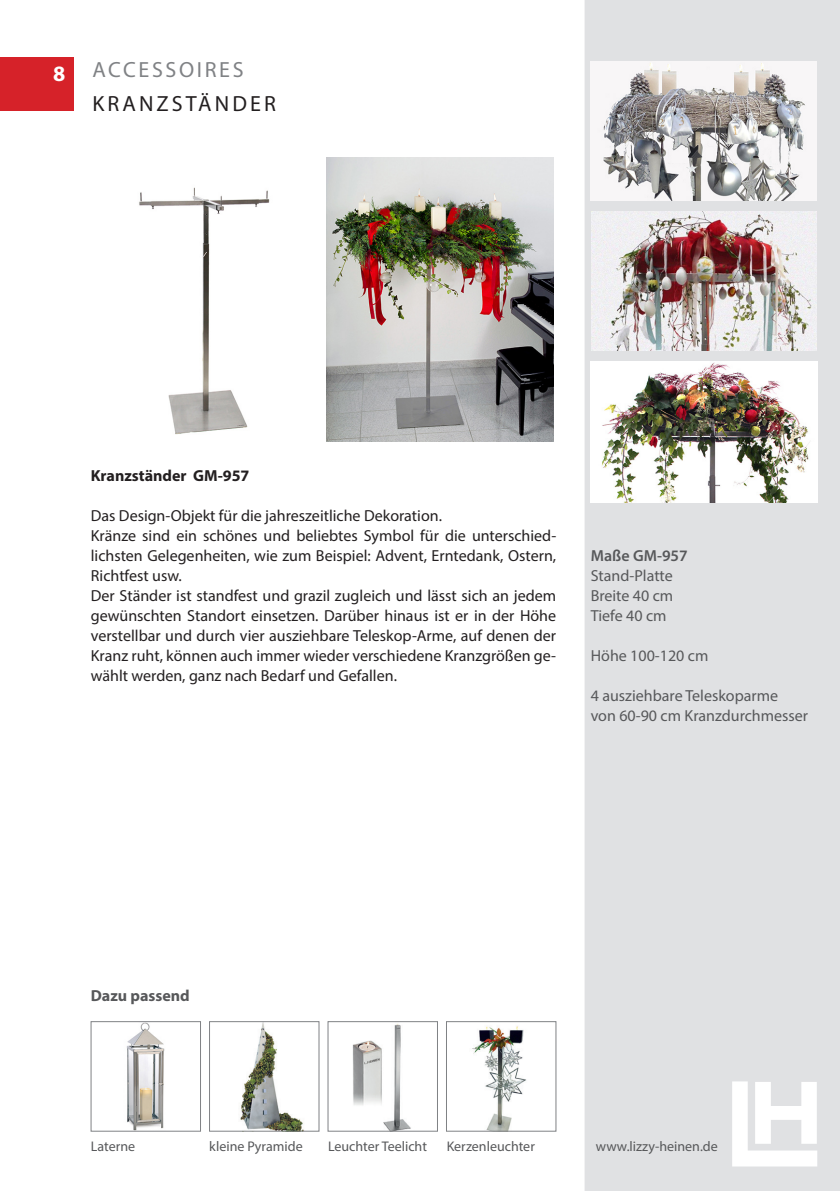
<style>
.page{position:relative;width:840px;height:1191px;background:#fff}
.page>*{position:absolute;margin:0;border:0;box-sizing:border-box;transform-origin:0 0}
.t1{font:22px "Myriad Pro";letter-spacing:.14em;color:#231f20}
.t2{font:22px "Myriad Pro";letter-spacing:.12em;color:#808285}
.t3{font:700 22px "Myriad Pro";color:#fff}
.t4{font:16px/20px "Myriad Pro";color:#231f20}
.t5{font:16px/20px "Myriad Pro";color:#57585a;text-align:justify}
.t6{font:700 16px "Myriad Pro";color:#231f20}
.t7{font:700 16px "Myriad Pro";color:#57585a}
.t8{font:600 16px "Myriad Pro";color:#57585a}
.t9{font:14px "Myriad Pro";color:#57585a}
</style>
<div class="page">
<div style="left:584px;top:0;width:255px;height:1191px;background:#e0e1e3"></div>
<svg style="left:731px;top:1081px;width:85px;height:85px"></svg>
<div style="left:0;top:57px;width:74px;height:53px;background:#d62229"></div>
<img style="left:472px;top:1026px;width:54px;height:103px">
<div style="left:446px;top:1021px;width:110px;height:110px;border:1px solid #808285"></div>
<img style="left:352px;top:1023px;width:59px;height:106px">
<div style="left:327px;top:1021px;width:110px;height:110px;border:1px solid #808285"></div>
<img style="left:240px;top:1023px;width:63px;height:106px">
<div style="left:209px;top:1021px;width:110px;height:110px;border:1px solid #808285"></div>
<img style="left:126px;top:1023px;width:39px;height:106px">
<div style="left:91px;top:1021px;width:110px;height:110px;border:1px solid #808285"></div>
<img style="left:590px;top:62px;width:226px;height:139px">
<img style="left:591px;top:212px;width:225px;height:139px">
<img style="left:590px;top:361px;width:227px;height:142px">
<img style="left:139px;top:187px;width:131px;height:248px">
<img style="left:327px;top:158px;width:226px;height:283px">
<h1 class="t3" style="left:53px;top:59px;width:14px">8</h1>
<h1 class="t2" style="left:92px;top:56px;width:153px">ACCESSOIRES</h1>
<h1 class="t1" style="left:92px;top:90px;width:185px">KRANZSTÄNDER</h1>
<p class="t6" style="left:91px;top:465px;width:160px">Kranzständer GM-957</p>
<p class="t4" style="left:91px;top:505px;width:466px">Das Design-Objekt für die jahreszeitliche Dekoration.<br>Kränze sind ein schönes und beliebtes Symbol für die unterschied&shy;lichsten Gelegenheiten, wie zum Beispiel: Advent, Erntedank, Ostern, Richtfest usw.<br>Der Ständer ist standfest und grazil zugleich und lässt sich an jedem gewünschten Standort einsetzen. Darüber hinaus ist er in der Höhe verstellbar und durch vier ausziehbare Teleskop‑Arme, auf denen der Kranz ruht, können auch immer wieder verschiedene Kranzgrößen ge&shy;wählt werden, ganz nach Bedarf und Gefallen.</p>
<p class="t8" style="left:590px;top:545px;width:98px">Maße GM-957</p>
<p class="t5" style="left:590px;top:565px;width:84px">Stand-Platte Breite 40 cm Tiefe 40 cm</p>
<p class="t5" style="left:590px;top:645px;width:119px">Höhe 100-120 cm</p>
<p class="t5" style="left:590px;top:685px;width:219px">4 ausziehbare Teleskoparme<br>von 60-90 cm Kranzdurchmesser</p>
<p class="t7" style="left:91px;top:985px;width:100px">Dazu passend</p>
<p class="t9" style="left:91px;top:1138px;width:46px">Laterne</p>
<p class="t9" style="left:209px;top:1138px;width:95px">kleine Pyramide</p>
<p class="t9" style="left:328px;top:1138px;width:100px">Leuchter Teelicht</p>
<p class="t9" style="left:446px;top:1138px;width:90px">Kerzenleuchter</p>
<p class="t9" style="left:595px;top:1138px;width:123px">www.lizzy-heinen.de</p>
</div>
